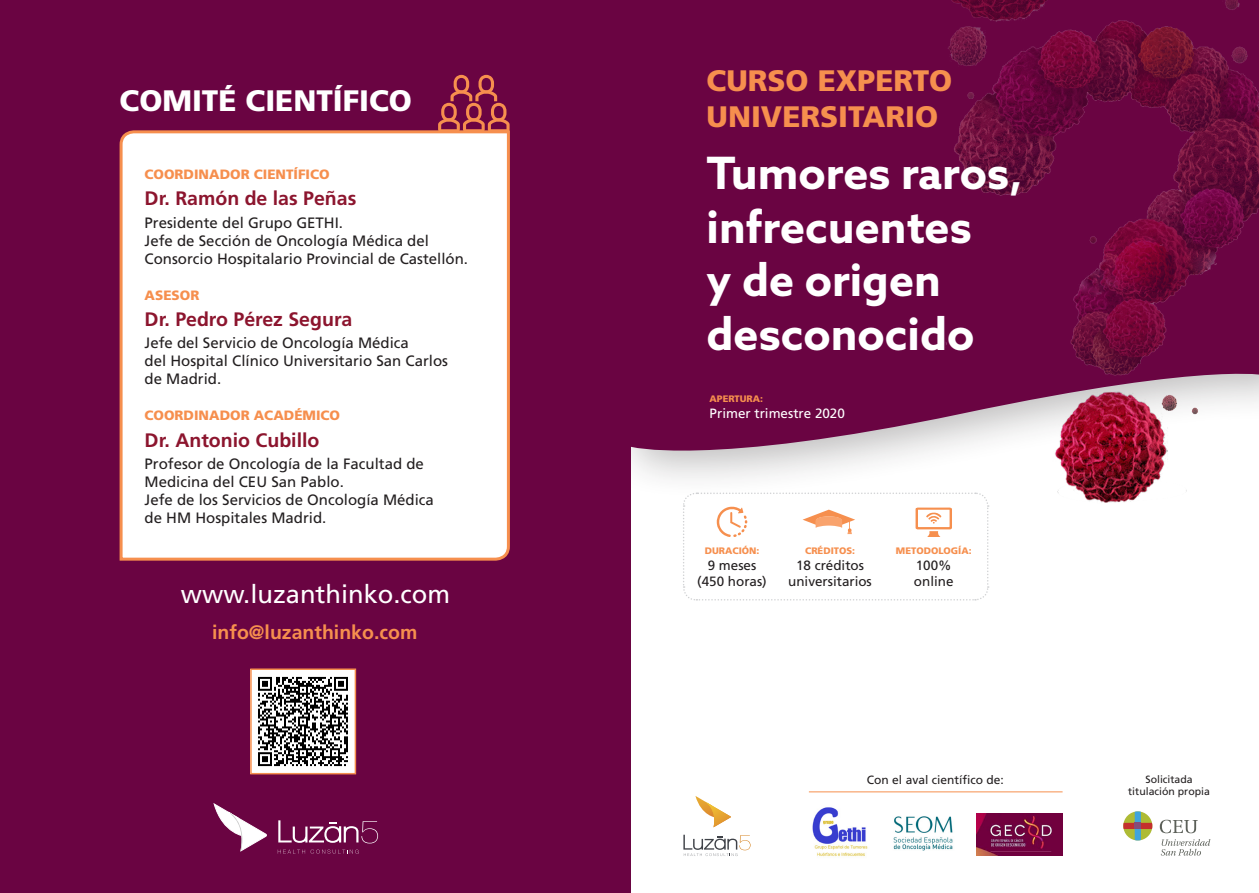
<style>
.page{position:relative;width:1259px;height:893px;background:#fff}
.page>*{position:absolute;margin:0;border:0;box-sizing:border-box;transform-origin:0 0}
.t1{font:700 44.55px/53.6px "Azo Sans";color:#fff}
.t2{font:900 29.55px/35.5px "Frutiger";color:#f68f4e}
.t3{font:900 29.55px "Frutiger";color:#fff}
.t4{font:25.5px "Frutiger";color:#fff}
.t5{font:700 19.5px "Frutiger";color:#8c152e}
.t6{font:700 19.5px "Frutiger";color:#f68f4e}
.t7{font:15px/18px "Frutiger";color:#231f20}
.t8{font:13.5px "Frutiger";color:#231f20}
.t9{font:900 13.5px "Frutiger";color:#f68f4e}
.t10{font:13.5px "Frutiger";color:#fff}
.t11{font:12px "Frutiger";color:#231f20}
.t12{font:10.5px/12.6px "Frutiger";color:#231f20;text-align:center}
.t13{font:900 9.45px "Frutiger";color:#f68f4e}
</style>
<div class="page">
<div style="left:602px;top:0;width:657px;height:499px;background:#231f20;opacity:.3"></div>
<div style="left:631px;top:0;width:313px;height:468px;background:#6a0442"></div>
<img style="left:944px;top:0;width:315px;height:468px">
<img style="left:812px;top:807px;width:56px;height:50px">
<img style="left:893px;top:816px;width:60px;height:35px">
<img style="left:977px;top:814px;width:85px;height:41px">
<hr style="left:809px;top:791px;width:253px;height:1px;background:#f68f4e">
<svg style="left:695px;top:796px;width:36px;height:31px"></svg>
<svg style="left:683px;top:835px;width:67px;height:21px"></svg>
<svg style="left:1160px;top:839px;width:50px;height:17px"></svg>
<svg style="left:1123px;top:811px;width:29px;height:29px"></svg>
<div style="left:1134px;top:823px;width:7px;height:6px;background:#854d79"></div>
<svg style="left:1159px;top:820px;width:38px;height:13px"></svg>
<div style="left:0;top:0;width:631px;height:893px;background:#6a0442"></div>
<div style="left:119px;top:129px;width:391px;height:432px;background:#fff"></div>
<svg style="left:278px;top:820px;width:100px;height:23px"></svg>
<svg style="left:213px;top:803px;width:54px;height:49px"></svg>
<svg style="left:278px;top:849px;width:81px;height:5px"></svg>
<svg style="left:438px;top:75px;width:71px;height:57px"></svg>
<svg style="left:682px;top:492px;width:307px;height:109px"></svg>
<img style="left:253px;top:671px;width:100px;height:100px">
<div style="left:250px;top:668px;width:106px;height:106px;border:2px solid #f68f4e"></div>
<p class="t3" style="left:120px;top:83px;width:294px">COMITÉ CIENTÍFICO</p>
<p class="t9" style="left:145px;top:166px;width:186px">COORDINADOR CIENTÍFICO</p>
<p class="t5" style="left:145px;top:187px;width:213px">Dr. Ramón de las Peñas</p>
<p class="t7" style="left:145px;top:213px;width:325px">Presidente del Grupo GETHI.<br>Jefe de Sección de Oncología Médica del<br>Consorcio Hospitalario Provincial de Castellón.</p>
<p class="t9" style="left:145px;top:287px;width:56px">ASESOR</p>
<p class="t5" style="left:145px;top:308px;width:209px">Dr. Pedro Pérez Segura</p>
<p class="t7" style="left:145px;top:334px;width:305px">Jefe del Servicio de Oncología Médica<br>del Hospital Clínico Universitario San Carlos de Madrid.</p>
<p class="t9" style="left:145px;top:407px;width:197px">COORDINADOR ACADÉMICO</p>
<p class="t5" style="left:145px;top:429px;width:176px">Dr. Antonio Cubillo</p>
<p class="t7" style="left:145px;top:455px;width:291px">Profesor de Oncología de la Facultad de Medicina del CEU San Pablo.<br>Jefe de los Servicios de Oncología Médica de HM Hospitales Madrid.</p>
<p class="t4" style="left:181px;top:579px;width:271px">www.luzanthinko.com</p>
<p class="t6" style="left:212px;top:620px;width:207px">info@luzanthinko.com</p>
<p class="t2" style="left:706px;top:62px;width:247px">CURSO EXPERTO<br>UNIVERSITARIO</p>
<p class="t1" style="left:706px;top:146px;width:318px">Tumores raros, infrecuentes<br>y de origen desconocido</p>
<p class="t13" style="left:709px;top:393px;width:55px">APERTURA:</p>
<p class="t10" style="left:709px;top:405px;width:137px">Primer trimestre 2020</p>
<p class="t13" style="left:704px;top:545px;width:56px">DURACIÓN:</p>
<p class="t8" style="left:708px;top:557px;width:50px">9 meses</p>
<p class="t8" style="left:697px;top:573px;width:71px">(450 horas)</p>
<p class="t13" style="left:805px;top:545px;width:51px">CRÉDITOS:</p>
<p class="t8" style="left:796px;top:557px;width:69px">18 créditos</p>
<p class="t8" style="left:788px;top:573px;width:85px">universitarios</p>
<p class="t13" style="left:896px;top:545px;width:77px">METODOLOGÍA:</p>
<p class="t8" style="left:916px;top:557px;width:37px">100%</p>
<p class="t8" style="left:914px;top:573px;width:41px">online</p>
<p class="t11" style="left:867px;top:772px;width:138px">Con el aval científico de:</p>
<p class="t12" style="left:1128px;top:772px;width:83px">Solicitada titulación propia</p>
</div>
